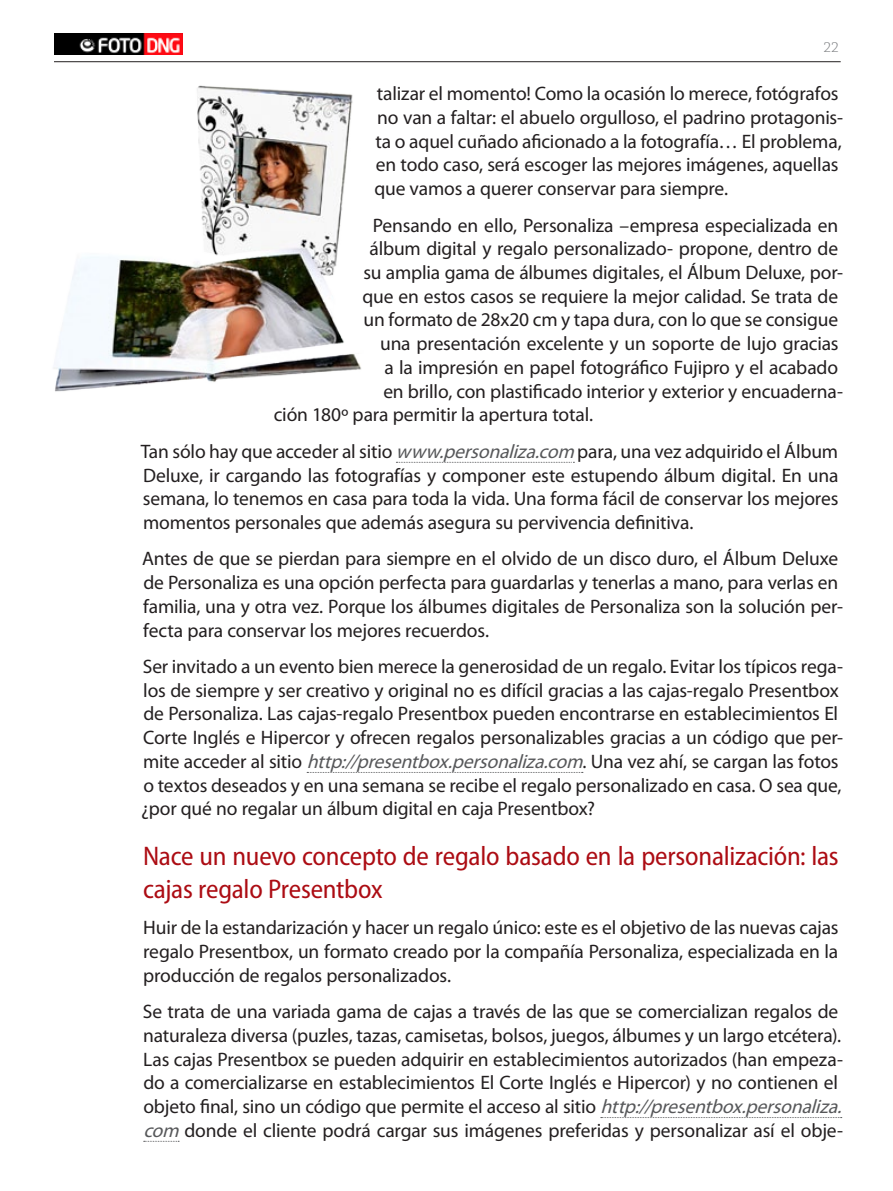
<style>
.page{position:relative;width:893px;height:1191px;background:#fff}
.page>*{position:absolute;margin:0;border:0;box-sizing:border-box;transform-origin:0 0}
.seccion{font:semi-condensed 27px/32.7px "Myriad Pro";letter-spacing:-.01em;color:#ac0c13}
.negro{font:19.5px/23.7px "Myriad Pro";letter-spacing:-.01em;color:#231f20}
.numeros_paginas{font:300 15px "Chaparral Pro";color:#808285}
.s1{font-style:italic;color:#57585a}
</style>
<div class="page">
<hr style="left:54px;top:61px;width:787px;height:1px;background:#231f20">
<img style="left:54px;top:34px;width:129px;height:20px">
<svg style="left:396px;top:462px;width:178px;height:1px"></svg>
<svg style="left:307px;top:772px;width:276px;height:1px"></svg>
<svg style="left:601px;top:1117px;width:241px;height:1px"></svg>
<svg style="left:144px;top:1140px;width:35px;height:1px"></svg>
<img style="left:53px;top:85px;width:308px;height:307px">
<p class="numeros_paginas" style="left:823px;top:39px;width:17px">22</p>
<p class="negro" style="left:374px;top:81px;width:470px">talizar el momento! Como la ocasión lo merece, fotógrafos no van a faltar: el abuelo orgulloso, el padrino protagonis&shy;ta o aquel cuñado aficionado a la fotografía… El problema, en todo caso, será escoger las mejores imágenes, aquellas que vamos a querer conservar para siempre.</p>
<p class="negro" style="left:373px;top:213px;width:467px">Pensando en ello, Personaliza –empresa especializada en</p>
<p class="negro" style="left:369px;top:237px;width:470px">álbum digital y regalo personalizado- propone, dentro de</p>
<p class="negro" style="left:363px;top:260px;width:481px">su amplia gama de álbumes digitales, el Álbum Deluxe, por-</p>
<p class="negro" style="left:362px;top:284px;width:477px">que en estos casos se requiere la mejor calidad. Se trata de</p>
<p class="negro" style="left:364px;top:308px;width:476px">un formato de 28x20 cm y tapa dura, con lo que se consigue</p>
<p class="negro" style="left:380px;top:331px;width:460px">una presentación excelente y un soporte de lujo gracias</p>
<p class="negro" style="left:384px;top:355px;width:455px">a la impresión en papel fotográfico Fujipro y el acabado</p>
<p class="negro" style="left:383px;top:379px;width:461px">en brillo, con plastificado interior y exterior y encuaderna-</p>
<p class="negro" style="left:274px;top:402px;width:321px">ción 180º para permitir la apertura total.</p>
<p class="negro" style="left:141px;top:439px;width:699px;text-align:justify">Tan sólo hay que acceder al sitio <span class="s1">www.personaliza.com</span> para, una vez adquirido el Álbum Deluxe, ir cargando las fotografías y componer este estupendo álbum digital. En una semana, lo tenemos en casa para toda la vida. Una forma fácil de conservar los mejores momentos personales que además asegura su pervivencia definitiva.</p>
<p class="negro" style="left:142px;top:547px;width:702px">Antes de que se pierdan para siempre en el olvido de un disco duro, el Álbum Deluxe de Personaliza es una opción perfecta para guardarlas y tenerlas a mano, para verlas en familia, una y otra vez. Porque los álbumes digitales de Personaliza son la solución per&shy;fecta para conservar los mejores recuerdos.</p>
<p class="negro" style="left:141px;top:654px;width:703px">Ser invitado a un evento bien merece la generosidad de un regalo. Evitar los típicos rega&shy;los de siempre y ser creativo y original no es difícil gracias a las cajas-regalo Presentbox de Personaliza. Las cajas-regalo Presentbox pueden encontrarse en establecimientos El Corte Inglés e Hipercor y ofrecen regalos personalizables gracias a un código que per&shy;mi te a cce d e r al si ti o <span class="s1">http://presentbox.personaliza.com</span>. Una ve z ahí, s e c argan las fotos o textos deseados y en una semana se recibe el regalo personalizado en casa. O sea que, ¿por qué no regalar un álbum digital en caja Presentbox?</p>
<p class="seccion" style="left:143px;top:839px;width:697px">Nace un nuevo concepto de regalo basado en la personalización: las cajas regalo Presentbox</p>
<p class="negro" style="left:143px;top:915px;width:697px;text-align:justify">Huir de la estandarización y hacer un regalo único: este es el objetivo de las nuevas cajas regalo Presentbox, un formato creado por la compañía Personaliza, especializada en la producción de regalos personalizados.</p>
<p class="negro" style="left:143px;top:999px;width:706px">Se trata de una variada gama de cajas a través de las que se comercializan regalos de naturaleza diversa (puzles, tazas, camisetas, bolsos, juegos, álbumes y un largo etcétera).<br>Las cajas Presentbox se pueden adquirir en establecimientos autorizados (han empeza&shy;do a comercializarse en establecimientos El Corte Inglés e Hipercor) y no contienen el objeto final, sino un código que permite el acceso al sitio <span class="s1">http://presentbox.personaliza. com</span> donde el cliente podrá cargar sus imágenes preferidas y personalizar así el obje-</p>
</div>
